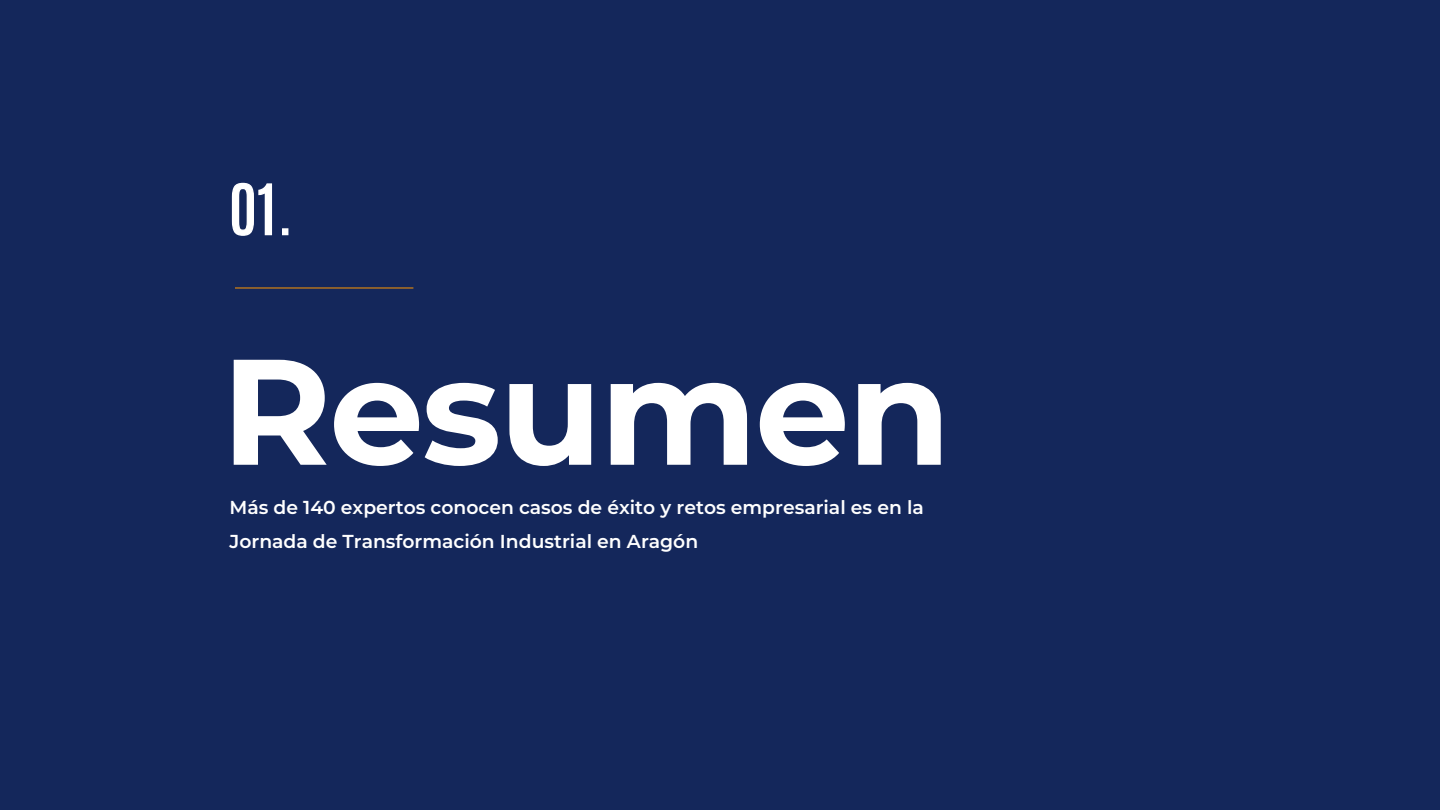
<style>
.page{position:relative;width:1440px;height:810px;background:#14275b}
.page>*{position:absolute;margin:0;border:0;box-sizing:border-box;transform-origin:0 0}
.t1{font:700 150px "Montserrat";letter-spacing:-.015em;color:#fff}
.t2{font:58.8px "Antonio";color:#fff}
.t3{font:600 18.75px/33.7px "Montserrat";color:#fff}
</style>
<div class="page">
<hr style="left:235px;top:288px;width:178px;height:1px;background:#ff9701">
<h2 class="t2" style="left:230px;top:166px;width:65px">01.</h2>
<h1 class="t1" style="left:221px;top:303px;width:731px">Resumen</h1>
<p class="t3" style="left:230px;top:490px;width:696px">Más de 140 expertos conocen casos de éxito y retos empresarial es en la<br>Jornada de Transformación Industrial en Aragón</p>
</div>
